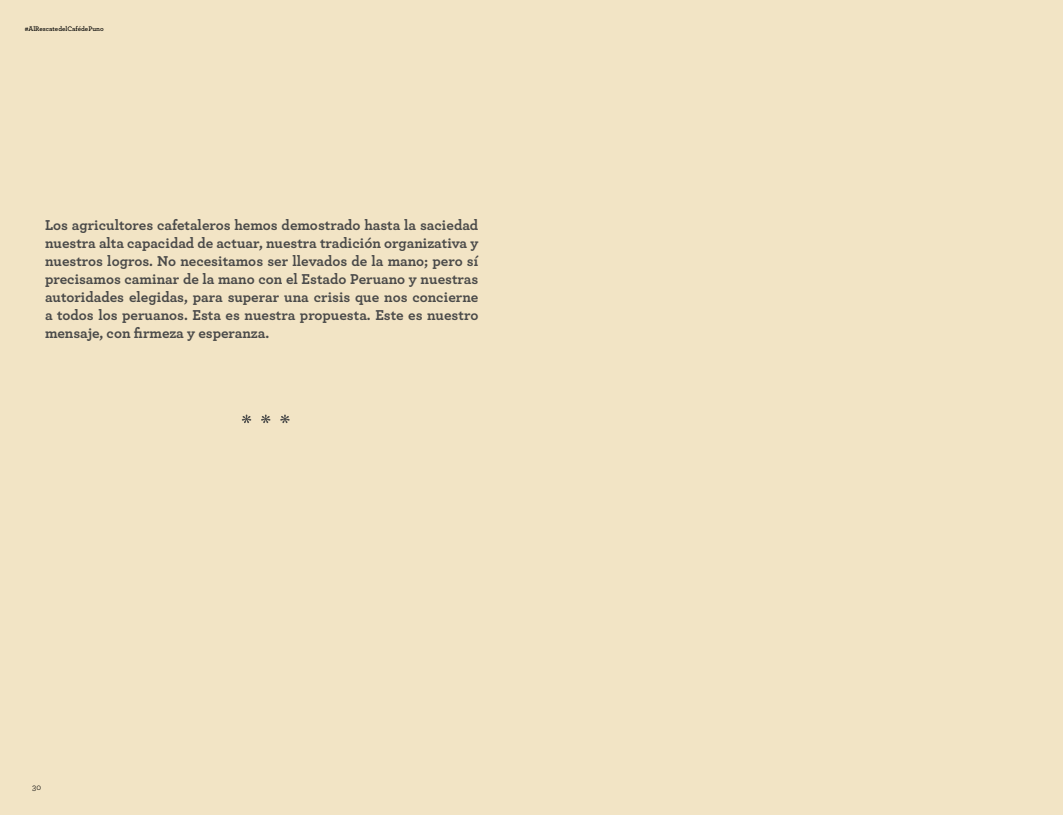
<style>
.page{position:relative;width:1063px;height:815px;background:#f2e4c5}
.page>*{position:absolute;margin:0;border:0;box-sizing:border-box;transform-origin:0 0}
.t1{font:700 15px/18px "Archer";color:#4a4a49;text-align:justify}
.t2{font:8.75px "Archer";color:#000}
.t3{font:600 6.88px "Archer";color:#000}
</style>
<div class="page">
<svg style="left:242px;top:415px;width:48px;height:8px"></svg>
<p class="t3" style="left:25px;top:23px;width:80px">#AlRescatedelCafédePuno</p>
<p class="t1" style="left:45px;top:215px;width:435px">Los agricultores cafetaleros hemos demostrado hasta la saciedad nuestra alta capacidad de actuar, nuestra tradición organizativa y nuestros logros. No necesitamos ser llevados de la mano; pero sí precisamos caminar de la mano con el Estado Peruano y nuestras autoridades elegidas, para superar una crisis que nos concierne a todos los peruanos. Esta es nuestra propuesta. Este es nuestro mensaje, con firmeza y esperanza.</p>
<p class="t2" style="left:32px;top:781px;width:11px">30</p>
</div>
